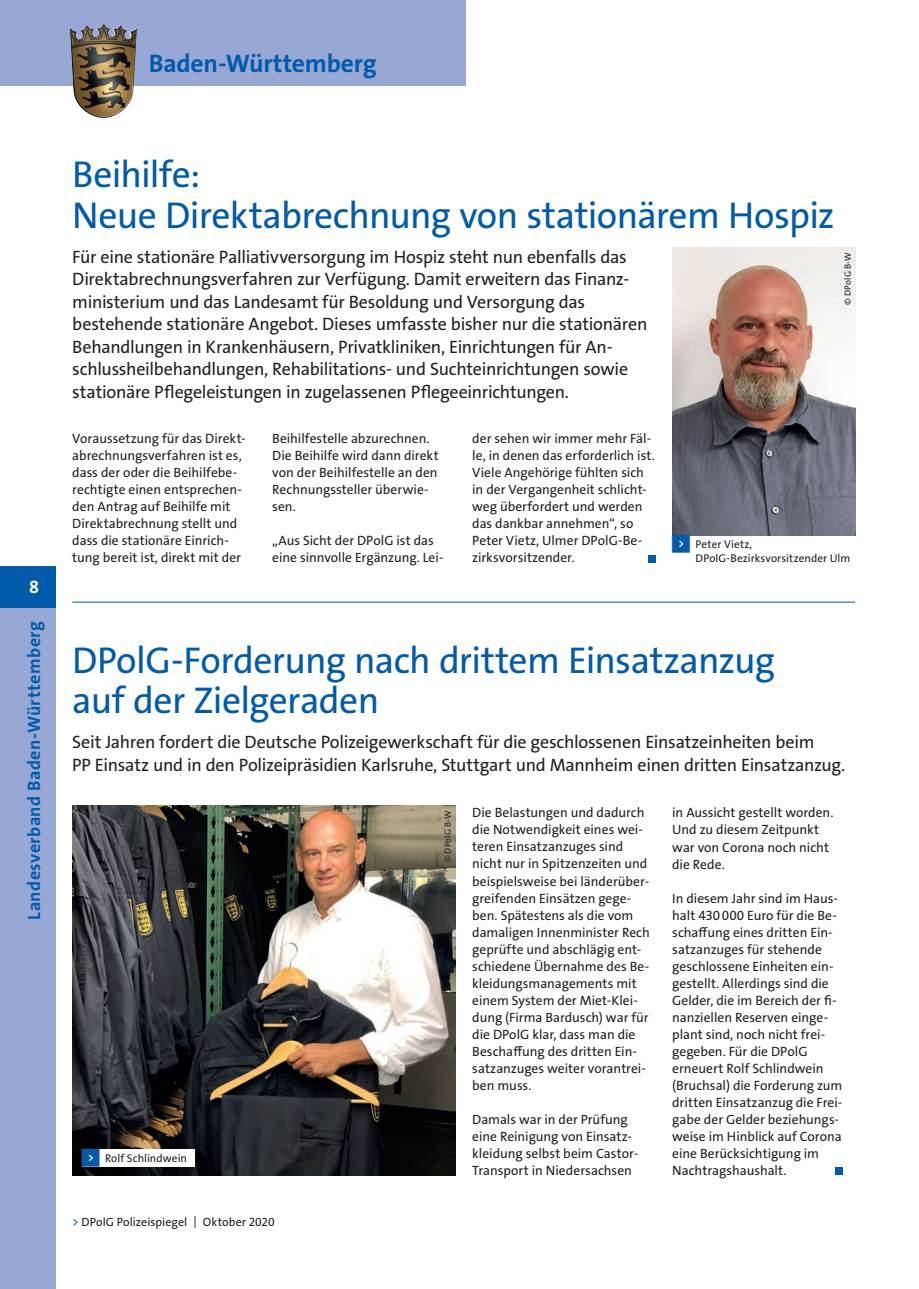
<style>
.page{position:relative;width:919px;height:1289px;background:#fff}
.page>*{position:absolute;margin:0;border:0;box-sizing:border-box;transform-origin:0 0}
.Headline_25_pt{font:37.5px/40.5px "The Sans Os F";letter-spacing:-.015em;color:#015aaa}
.t1{font:700 25.5px "The Sans Os F";letter-spacing:-.005em;color:#015aaa}
.Vorspann{font:18px/22.5px "The Sans Os F";letter-spacing:-.015em;color:#231f20}
.t2{font:700 18px "The Sans Os F";letter-spacing:.025em;color:#015aaa}
.t3{font:700 18px "The Sans Os F";color:#fff}
.Grundtext{font:13.5px/17px "The Sans Os F";color:#231f20}
.t4{font:12px "The Sans Os F";letter-spacing:.005em;color:#231f20}
.t5{font:11.25px/13.5px "The Sans Os F";letter-spacing:.005em;color:#231f20}
.Fotonachweis{font:9px "The Sans Os F";letter-spacing:.015em;color:#231f20}
.s1{font-family:"Top Numbers";color:#015aaa}
.s2{color:#015aaa}
</style>
<div class="page">
<div style="left:648px;top:555px;width:7px;height:7px;background:#015aaa"></div>
<div style="left:835px;top:1167px;width:7px;height:7px;background:#015aaa"></div>
<img style="left:672px;top:247px;width:183px;height:288px">
<img style="left:72px;top:806px;width:383px;height:369px">
<div style="left:82px;top:1148px;width:112px;height:18px;background:#fff"></div>
<hr style="left:72px;top:601px;width:783px;height:1px;background:#015aaa">
<div style="left:0;top:566px;width:55px;height:42px;background:#015aaa"></div>
<div style="left:0;top:608px;width:55px;height:680px;background:#97a8d5"></div>
<div style="left:0;top:0;width:466px;height:85px;background:#97a8d5"></div>
<img style="left:70px;top:23px;width:67px;height:95px">
<h2 class="t1" style="left:149px;top:47px;width:229px">Baden-Württemberg</h2>
<h3 class="t3" style="left:29px;top:575px;width:11px">8</h3>
<h3 class="t2" style="left:22px;top:919px;width:300px;rotate:-90deg">Landesverband Baden-Württemberg</h3>
<p class="Headline_25_pt" style="left:72px;top:154px;width:763px">Beihilfe:<br>Neue Direktabrechnung von stationärem Hospiz</p>
<p class="Vorspann" style="left:72px;top:245px;width:576px">Für eine stationäre Palliativversorgung im Hospiz steht nun ebenfalls das Direktabrechnungsverfahren zur Verfügung. Damit erweitern das Finanz&shy;ministerium und das Landesamt für Besoldung und Versorgung das bestehende stationäre Angebot. Dieses umfasste bisher nur die stationären Behandlungen in Krankenhäusern, Privatkliniken, Einrichtungen für An&shy;schlussheilbehandlungen, Rehabilitations- und Suchteinrichtungen sowie stationäre Pflegeleistungen in zugelassenen Pflegeeinrichtungen.</p>
<p class="Grundtext" style="left:72px;top:430px;width:175px">Voraussetzung für das Direkt&shy;abrechnungsverfahren ist es, dass der oder die Beihilfebe&shy;rechtigte einen entsprechen&shy;den Antrag auf Beihilfe mit<br>Direktabrechnung stellt und dass die stationäre Einrich&shy;tung bereit ist, direkt mit der</p>
<p class="Grundtext" style="left:272px;top:430px;width:168px">Beihilfestelle abzurechnen.<br>Die Beihilfe wird dann direkt von der Beihilfestelle an den<br>Rechnungssteller überwie&shy;sen.</p>
<p class="Fotonachweis" style="left:841px;top:305px;width:54px;rotate:-90deg">© DPolG B-W</p>
<p class="Grundtext" style="left:472px;top:430px;width:184px">der sehen wir immer mehr Fäl&shy;le, in denen das erforderlich ist.<br>Viele Angehörige fühlten sich in der Vergangenheit schlicht&shy;weg überfordert und werden das dankbar annehmen“, so<br>Peter Vietz, Ulmer DPolG-Be&shy;zirksvorsitzender.</p>
<p class="Grundtext" style="left:272px;top:532px;width:173px">„Aus Sicht der DPolG ist das eine sinnvolle Ergänzung. Lei-</p>
<p class="t5" style="left:695px;top:538px;width:156px;text-indent:-23px"><span class="s1">&lt;</span> Peter Vietz,<br>DPolG-Bezirksvorsitzender Ulm</p>
<p class="Headline_25_pt" style="left:72px;top:640px;width:704px">DPolG-Forderung nach drittem Einsatzanzug auf der Zielgeraden</p>
<p class="Vorspann" style="left:72px;top:731px;width:774px">Seit Jahren fordert die Deutsche Polizeigewerkschaft für die geschlossenen Einsatzeinheiten beim<br>PP Einsatz und in den Polizeipräsidien Karlsruhe, Stuttgart und Mannheim einen dritten Einsatzanzug.</p>
<p class="Grundtext" style="left:472px;top:804px;width:179px">Die Belastungen und dadurch die Notwendigkeit eines wei&shy;teren Einsatzanzuges sind nicht nur in Spitzenzeiten und beispielsweise bei länderüber&shy;greifenden Einsätzen gege&shy;ben. Spätestens als die vom damaligen Innenminister Rech geprüfte und abschlägig ent&shy;schiedene Übernahme des Be&shy;kleidungsmanagements mit einem System der Miet-Klei&shy;dung (Firma Bardusch) war für die DPolG klar, dass man die<br>Beschaffung des dritten Ein&shy;satzanzuges weiter vorantrei&shy;ben muss.</p>
<p class="Grundtext" style="left:472px;top:1110px;width:167px">Damals war in der Prüfung eine Reinigung von Einsatz&shy;kleidung selbst beim Castor-<br>Transport in Niedersachsen</p>
<p class="Grundtext" style="left:672px;top:804px;width:163px">in Aussicht gestellt worden.<br>Und zu diesem Zeitpunkt war von Corona noch nicht die Rede.</p>
<p class="Grundtext" style="left:672px;top:889px;width:172px">In diesem Jahr sind im Haus&shy;halt 430000 Euro für die Be&shy;schaffung eines dritten Ein&shy;satzanzuges für stehende geschlossene Einheiten ein&shy;gestellt. Allerdings sind die<br>Gelder, die im Bereich der fi&shy;nanziellen Reserven einge&shy;plant sind, noch nicht frei&shy;gegeben. Für die DPolG erneuert Rolf Schlindwein (Bruchsal) die Forderung zum dritten Einsatzanzug die Frei&shy;gabe der Gelder beziehungs&shy;weise im Hinblick auf Corona eine Berücksichtigung im<br>Nachtragshaushalt.</p>
<p class="Fotonachweis" style="left:442px;top:862px;width:54px;rotate:-90deg">© DPolG B-W</p>
<p class="t5" style="left:82px;top:1151px;width:107px"><span class="s1">&lt;</span> Rolf Schlindwein</p>
<p class="t4" style="left:72px;top:1213px;width:204px"><span class="s2">&gt;</span> DPolG Polizeispiegel | Oktober 2020</p>
</div>
